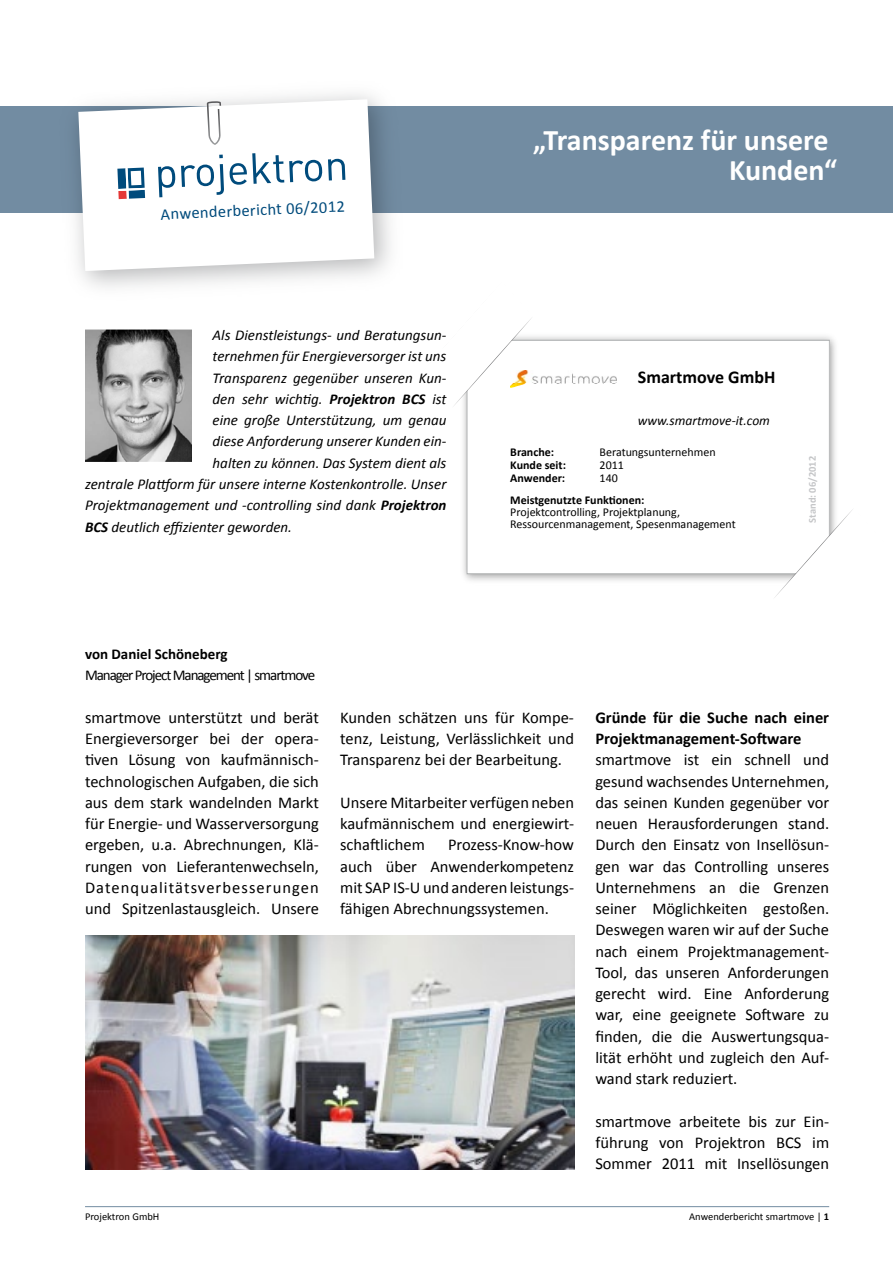
<style>
.page{position:relative;width:893px;height:1263px;background:#fff}
.page>*{position:absolute;margin:0;border:0;box-sizing:border-box;transform-origin:0 0}
.t1{font:700 30px/30px "Calibri";color:#fff;text-align:right}
.t2{font:700 18px "Calibri";color:#000}
.t3{font:16.5px/21.3px "Calibri";color:#000;text-align:justify}
.t4{font:700 16.5px/21.3px "Calibri";color:#000}
.t5{font:16.5px "Calibri";color:#004b7c}
.t6{font:italic 15px "Calibri";color:#000}
.t7{font:15px "Calibri";letter-spacing:-.07em;color:#000}
.t8{font:700 15px "Calibri";color:#000}
.t9{font:italic 13.5px "Calibri";color:#000}
.t10{font:12px/12px "Calibri";color:#000}
.t11{font:700 12px "Calibri";color:#000}
.t12{font:10.5px "Calibri";color:#000}
.t13{font:700 10.5px "Calibri";color:#c5c6c8}
.s1{font-weight:700}
</style>
<div class="page">
<hr style="left:85px;top:1206px;width:744px;height:1px;background:#728ca2">
<div style="left:0;top:106px;width:893px;height:107px;background:#728ca2"></div>
<svg style="left:78px;top:99px;width:296px;height:172px;fill:#fff"></svg>
<svg style="left:117px;top:166px;width:58px;height:33px;background:#a3b8c9"></svg>
<svg style="left:181px;top:153px;width:141px;height:42px;background:#d0dee7"></svg>
<svg style="left:328px;top:159px;width:17px;height:21px"></svg>
<svg style="left:207px;top:101px;width:14px;height:44px"></svg>
<img style="left:463px;top:336px;width:373px;height:245px">
<div style="left:467px;top:340px;width:362px;height:234px;background:#fff"></div>
<div style="left:467px;top:340px;width:362px;height:234px;border:1px solid #b1b3b4"></div>
<svg style="left:772px;top:508px;width:81px;height:90px"></svg>
<svg style="left:455px;top:319px;width:78px;height:89px"></svg>
<img style="left:510px;top:371px;width:107px;height:16px">
<img style="left:85px;top:330px;width:106px;height:131px">
<img style="left:85px;top:935px;width:489px;height:234px">
<p class="t5" style="left:160px;top:203px;width:186px;rotate:-2deg">Anwenderbericht 06/2012</p>
<p class="t6" style="left:213px;top:325px;width:235px">Als Dienstleistungs- und Beratungsun-</p>
<p class="t6" style="left:213px;top:346px;width:235px">ternehmen für Energieversorger ist uns</p>
<p class="t6" style="left:213px;top:367px;width:235px">Transparenz gegenüber unseren Kun-</p>
<p class="t6" style="left:213px;top:389px;width:235px">den sehr wichtig. <span class="s1">Projektron BCS</span> ist</p>
<p class="t6" style="left:213px;top:410px;width:235px">eine große Unterstützung, um genau</p>
<p class="t6" style="left:213px;top:431px;width:235px">diese Anforderung unserer Kunden ein-</p>
<p class="t6" style="left:213px;top:452px;width:235px">halten zu können. Das System dient als</p>
<p class="t6" style="left:85px;top:474px;width:363px">zentrale Plattform für unsere interne Kostenkontrolle. Unser</p>
<p class="t6" style="left:85px;top:495px;width:363px">Projektmanagement und -controlling sind dank <span class="s1">Projektron</span></p>
<p class="t6" style="left:85px;top:516px;width:209px"><span class="s1">BCS</span> deutlich effizienter geworden.</p>
<p class="t8" style="left:85px;top:644px;width:144px">von Daniel Schöneberg</p>
<p class="t7" style="left:85px;top:666px;width:232px">Manager Project Management | smartmove</p>
<h1 class="t1" style="left:533px;top:125px;width:306px">„Transparenz für unsere<br>Kunden“</h1>
<p class="t2" style="left:638px;top:365px;width:139px">Smartmove GmbH</p>
<p class="t9" style="left:638px;top:412px;width:134px">www.smartmove-it.com</p>
<p class="t11" style="left:510px;top:444px;width:45px">Branche:</p>
<p class="t10" style="left:600px;top:446px;width:118px">Beratungsunternehmen</p>
<p class="t11" style="left:510px;top:457px;width:57px">Kunde seit:</p>
<p class="t10" style="left:600px;top:459px;width:26px">2011</p>
<p class="t11" style="left:510px;top:470px;width:56px">Anwender:</p>
<p class="t10" style="left:600px;top:472px;width:20px">140</p>
<p class="t11" style="left:510px;top:492px;width:136px">Meistgenutzte Funktionen:</p>
<p class="t10" style="left:510px;top:506px;width:227px">Projektcontrolling, Projektplanung,<br>Ressourcenmanagement, Spesenmanagement</p>
<p class="t13" style="left:806px;top:523px;width:68px;rotate:-90deg">Stand: 06/2012</p>
<p class="t3" style="left:85px;top:707px;width:235px">smartmove unterstützt und berät Energieversorger bei der opera&shy;tiven Lösung von kaufmännisch&shy;technologischen Aufgaben, die sich aus dem stark wandelnden Markt für Energie- und Wasserversorgung ergeben, u.a. Abrechnungen, Klä&shy;rungen von Lieferantenwechseln, Datenqualitätsverbesserungen und Spitzenlastausgleich. Unsere</p>
<p class="t3" style="left:340px;top:707px;width:235px">Kunden schätzen uns für Kompe&shy;tenz, Leistung, Verlässlichkeit und Transparenz bei der Bearbeitung.</p>
<p class="t3" style="left:340px;top:792px;width:235px">Unsere Mitarbeiter verfügen neben kaufmännischem und energiewirt&shy;schaftlichem</p>
<p class="t3" style="left:340px;top:834px;width:235px;text-indent:108px">Prozess-Know-how auch über Anwenderkompetenz mit SAP IS-U und anderen leistungs&shy;fähigen Abrechnungssystemen.</p>
<p class="t12" style="left:85px;top:1210px;width:76px">Projektron GmbH</p>
<p class="t4" style="left:595px;top:707px;width:235px">Gründe für die Suche nach einer<br>Projektmanagement-Software</p>
<p class="t3" style="left:595px;top:749px;width:235px">smartmove ist ein schnell und gesund wachsendes Unternehmen, das seinen Kunden gegenüber vor neuen Herausforderungen stand.<br>Durch den Einsatz von Insellösun&shy;gen war das Controlling unseres Unternehmens an die Grenzen seiner Möglichkeiten gestoßen.<br>Deswegen waren wir auf der Suche nach einem Projektmanagement-Tool, das unseren Anforderungen gerecht wird. Eine Anforderung war, eine geeignete Software zu finden, die die Auswertungsqua&shy;lität erhöht und zugleich den Auf&shy;wand stark reduziert.</p>
<p class="t3" style="left:595px;top:1110px;width:235px">smartmove arbeitete bis zur Ein&shy;führung von Projektron BCS im Sommer 2011 mit Insellösungen</p>
<p class="t12" style="left:689px;top:1210px;width:141px">Anwenderbericht smartmove | <span class="s1">1</span></p>
</div>
